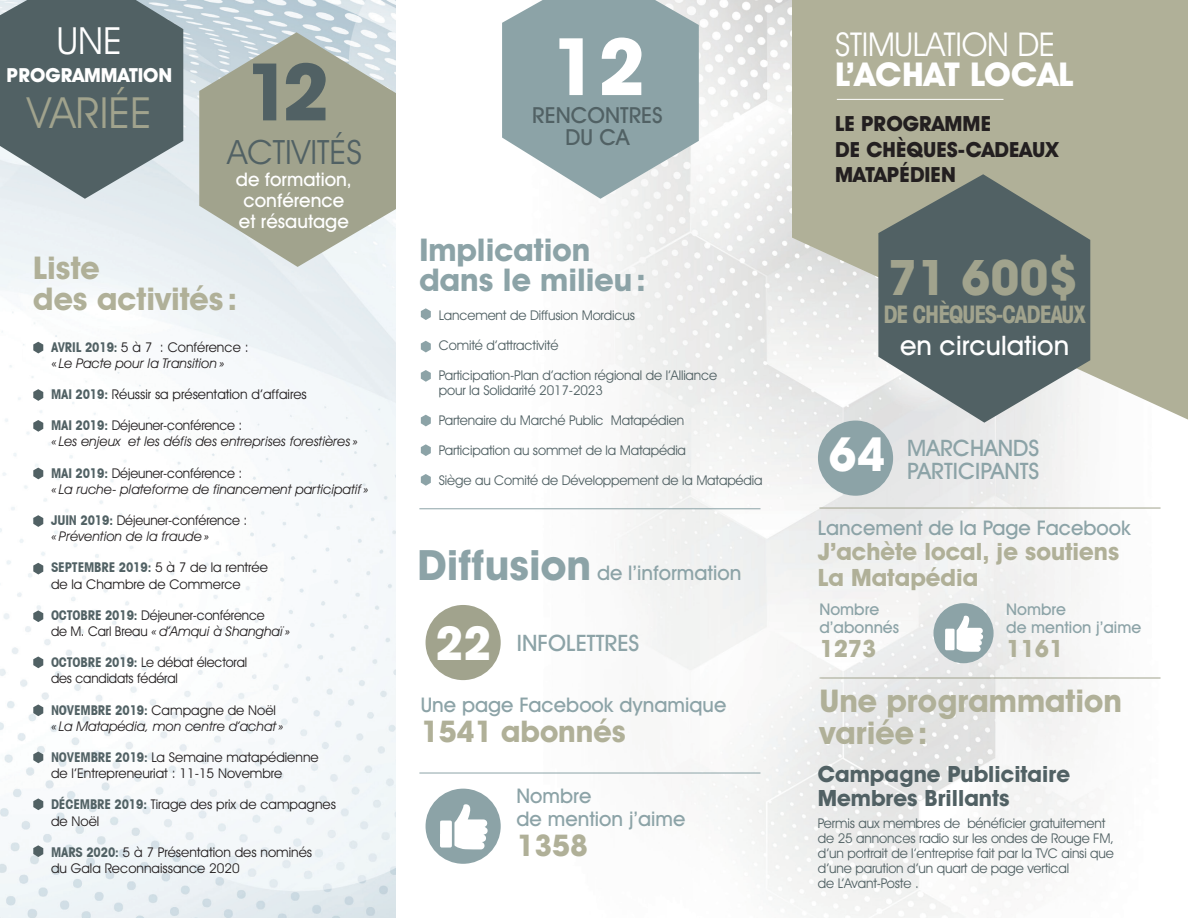
<style>
.page{position:relative;width:1188px;height:918px;background:#fff}
.page>*{position:absolute;margin:0;border:0;box-sizing:border-box;transform-origin:0 0}
.t1{font:700 79.95px "Avant Garde IT Cby BT";color:#516164}
.t2{font:700 79.8px "Avant Garde IT Cby BT";color:#fff}
.t3{font:700 49.2px "Avant Garde IT Cby BT";color:#a1a38d}
.t4{font:700 47.25px "Avant Garde IT Cby BT";color:#fff}
.t5{font:43.2px "Avant Garde IT Cby BT";color:#a1a38d}
.t6{font:37.65px "Avant Garde IT Cby BT";color:#fff}
.t7{font:33.6px "Avant Garde IT Cby BT";color:#516164}
.t8{font:33px/30px "Avant Garde IT Cby BT";letter-spacing:-.01em;color:#fff}
.t9{font:700 31.5px/31.5px "Avant Garde IT Cby BT";color:#b0b098}
.t10{font:700 31.5px/30px "Avant Garde IT Cby BT";color:#8ca3a7}
.t11{font:700 30px "Avant Garde IT Cby BT";color:#b0b098}
.t12{font:500 27px "Avant Garde IT Cby BT";color:#fff}
.t13{font:700 24px/25.5px "Avant Garde IT Cby BT";color:#b0b098}
.t14{font:700 condensed 24px "Avant Garde IT Cby BT";letter-spacing:-.04em;color:#a1a38d;scale:.95 1}
.t15{font:500 22.8px "Avant Garde IT Cby BT";color:#8ca3a7}
.t16{font:700 22.5px/24px "Avant Garde IT Cby BT";color:#516164}
.t17{font:500 22.2px/22.2px "Avant Garde IT Cby BT";color:#516164;text-align:center}
.t18{font:700 21px/25.5px "Avant Garde IT Cby BT";color:#231f20}
.t19{font:500 20.25px/22.5px "Avant Garde IT Cby BT";color:#8ca3a7}
.t20{font:700 19.5px "Avant Garde IT Cby BT";color:#fff}
.t21{font:500 18.9px/20.9px "Avant Garde IT Cby BT";color:#fff}
.t22{font:500 16.2px/18px "Avant Garde IT Cby BT";color:#8ca3a7}
.t23{font:13.5px/15px "Avant Garde IT Cby BT";letter-spacing:-.01em;color:#516164}
.t24{font:13.5px/16.2px "Avant Garde IT Cby BT";color:#231f20}
.t25{font:italic 13.5px/16.2px "Avant Garde IT Cby BT";color:#231f20}
.s1{font-family:"ITC Avant Garde Gothic";font-weight:700;font-style:normal;font-stretch:condensed;color:#516164}
.s2{font-style:normal}
.s3{font-family:"ITC Avant Garde Gothic";font-weight:700;font-stretch:condensed;color:#516164}
.s4{font-style:italic}
.s5{font-weight:700;font-size:42px}
.s6{font-weight:700}
</style>
<div class="page">
<img style="left:499px;top:0;width:662px;height:918px">
<img style="left:0;top:0;width:396px;height:918px">
<svg style="left:0;top:0;width:183px;height:199px;background:#68777a"></svg>
<svg style="left:792px;top:0;width:396px;height:420px;background:#b8b8a3"></svg>
<svg style="left:878px;top:174px;width:212px;height:249px;background:#717d7c"></svg>
<svg style="left:421px;top:308px;width:10px;height:12px"></svg>
<svg style="left:421px;top:341px;width:10px;height:11px"></svg>
<svg style="left:421px;top:370px;width:10px;height:12px"></svg>
<svg style="left:421px;top:415px;width:10px;height:11px"></svg>
<svg style="left:421px;top:444px;width:10px;height:12px"></svg>
<svg style="left:421px;top:474px;width:10px;height:12px"></svg>
<hr style="left:419px;top:508px;width:341px;height:1px;background:#8ca3a7">
<hr style="left:819px;top:678px;width:342px;height:1px;background:#a1a38d">
<hr style="left:819px;top:508px;width:342px;height:1px;background:#a1a38d">
<hr style="left:419px;top:773px;width:341px;height:1px;background:#8ca3a7">
<hr style="left:837px;top:99px;width:166px;height:1px;background:#fff">
<svg style="left:199px;top:32px;width:197px;height:235px;background:#b0b4a5"></svg>
<svg style="left:33px;top:342px;width:10px;height:11px"></svg>
<svg style="left:33px;top:389px;width:10px;height:12px"></svg>
<svg style="left:33px;top:420px;width:10px;height:12px"></svg>
<svg style="left:33px;top:468px;width:10px;height:11px"></svg>
<svg style="left:33px;top:515px;width:10px;height:12px"></svg>
<svg style="left:33px;top:563px;width:10px;height:12px"></svg>
<svg style="left:33px;top:610px;width:10px;height:12px"></svg>
<svg style="left:33px;top:656px;width:10px;height:12px"></svg>
<svg style="left:33px;top:704px;width:10px;height:12px"></svg>
<svg style="left:33px;top:752px;width:10px;height:11px"></svg>
<svg style="left:33px;top:798px;width:10px;height:12px"></svg>
<svg style="left:33px;top:845px;width:10px;height:12px"></svg>
<div style="left:426px;top:605px;width:75px;height:75px;background:#a1a38d;border-radius:50%"></div>
<svg style="left:502px;top:0;width:197px;height:199px;background:#9eb1b5"></svg>
<div style="left:426px;top:789px;width:75px;height:75px;background:#8ca3a7;border-radius:50%"></div>
<svg style="left:440px;top:804px;width:48px;height:45px"></svg>
<div style="left:933px;top:603px;width:61px;height:60px;background:#8ca3a7;border-radius:50%"></div>
<svg style="left:945px;top:615px;width:38px;height:37px"></svg>
<div style="left:818px;top:421px;width:75px;height:75px;background:#8ca3a7;border-radius:50%"></div>
<p class="t6" style="left:57px;top:18px;width:67px">UNE</p>
<p class="t20" style="left:7px;top:63px;width:167px">PROGRAMMATION</p>
<p class="t5" style="left:27px;top:86px;width:126px">VARIÉE</p>
<p class="t1" style="left:244px;top:43px;width:87px">12</p>
<p class="t7" style="left:227px;top:131px;width:136px">ACTIVITÉS</p>
<p class="t21" style="left:236px;top:169px;width:117px">de formation, conférence et résautage</p>
<p class="t9" style="left:33px;top:251px;width:206px">Liste<br>des activités :</p>
<p class="t25" style="left:51px;top:339px;width:199px"><span class="s1">AVRIL 2019:</span> <span class="s2">5 à 7 : Conférence : «</span> Le Pacte pour la Transition»</p>
<p class="t24" style="left:51px;top:386px;width:257px"><span class="s3">MAI 2019:</span> Réussir sa présentation d’affaires</p>
<p class="t25" style="left:51px;top:417px;width:309px"><span class="s1">MAI 2019:</span> <span class="s2">Déjeuner-conférence :<br></span>« Les enjeux et les défis des entreprises forestières »</p>
<p class="t25" style="left:51px;top:465px;width:320px"><span class="s1">MAI 2019:</span> <span class="s2">Déjeuner-conférence :<br></span>« La ruche- plateforme de financement participatif »</p>
<p class="t25" style="left:51px;top:512px;width:198px"><span class="s1">JUIN 2019:</span> <span class="s2">Déjeuner-conférence : </span>«Prévention de la fraude»</p>
<p class="t24" style="left:51px;top:559px;width:218px"><span class="s3">SEPTEMBRE 2019:</span> 5 à 7 de la rentrée de la Chambre de Commerce</p>
<p class="t24" style="left:51px;top:607px;width:241px"><span class="s3">OCTOBRE 2019:</span> Déjeuner-conférence<br>de M. Carl Breau <span class="s4">«d’Amqui à Shanghaï »</span></p>
<p class="t24" style="left:51px;top:654px;width:198px"><span class="s3">OCTOBRE 2019:</span> Le débat électoral des candidats fédéral</p>
<p class="t25" style="left:51px;top:702px;width:235px"><span class="s1">NOVEMBRE 2019:</span> <span class="s2">Campagne de Noël </span>« La Matapédia, mon centre d’achat »</p>
<p class="t24" style="left:51px;top:749px;width:269px"><span class="s3">NOVEMBRE 2019:</span> La Semaine matapédienne de l’Entrepreneuriat : 11-15 Novembre</p>
<p class="t24" style="left:51px;top:796px;width:287px"><span class="s3">DÉCEMBRE 2019:</span> Tirage des prix de campagnes de Noël</p>
<p class="t24" style="left:51px;top:844px;width:263px"><span class="s3">MARS 2020:</span> 5 à 7 Présentation des nominés du Gala Reconnaissance 2020</p>
<p class="t2" style="left:550px;top:18px;width:96px">12</p>
<p class="t17" style="left:532px;top:103px;width:132px">RENCONTRES<br>DU CA</p>
<p class="t10" style="left:419px;top:235px;width:228px">Implication dans le milieu:</p>
<p class="t23" style="left:439px;top:308px;width:198px">Lancement de Diffusion Mordicus</p>
<p class="t23" style="left:439px;top:338px;width:121px">Comité d’attractivité</p>
<p class="t23" style="left:439px;top:368px;width:280px">Participation-Plan d’action régional de l’Alliance pour la Solidarité 2017-2023</p>
<p class="t23" style="left:439px;top:413px;width:247px">Partenaire du Marché Public Matapédien</p>
<p class="t23" style="left:439px;top:443px;width:249px">Participation au sommet de la Matapédia</p>
<p class="t23" style="left:439px;top:473px;width:325px">Siège au Comité de Développement de la Matapédia</p>
<p class="t19" style="left:418px;top:561px;width:325px"><span class="s5">Diffusion</span> de l’information</p>
<p class="t4" style="left:435px;top:614px;width:58px">22</p>
<p class="t15" style="left:517px;top:629px;width:124px">INFOLETTRES</p>
<p class="t19" style="left:421px;top:693px;width:307px">Une page Facebook dynamique</p>
<p class="t11" style="left:421px;top:713px;width:207px">1541 abonnés</p>
<p class="t19" style="left:517px;top:784px;width:170px">Nombre<br>de mention j’aime</p>
<p class="t11" style="left:517px;top:827px;width:73px">1358</p>
<p class="t8" style="left:835px;top:29px;width:240px">STIMULATION DE<br><span class="s6">L’ACHAT LOCAL</span></p>
<p class="t18" style="left:835px;top:111px;width:225px">LE PROGRAMME<br>DE CHÈQUES-CADEAUX<br>MATAPÉDIEN</p>
<p class="t3" style="left:888px;top:248px;width:192px">71 600$</p>
<p class="t14" style="left:883px;top:300px;width:215px">DE CHÈQUES-CADEAUX</p>
<p class="t12" style="left:900px;top:329px;width:171px">en circulation</p>
<p class="t4" style="left:829px;top:426px;width:58px">64</p>
<p class="t15" style="left:907px;top:434px;width:134px">MARCHANDS</p>
<p class="t15" style="left:907px;top:457px;width:134px">PARTICIPANTS</p>
<p class="t19" style="left:818px;top:516px;width:314px">Lancement de la Page Facebook</p>
<p class="t13" style="left:818px;top:539px;width:303px">J’achète local, je soutiens<br>La Matapédia</p>
<p class="t22" style="left:819px;top:600px;width:81px">Nombre d’abonnés</p>
<p class="t13" style="left:819px;top:635px;width:59px">1273</p>
<p class="t22" style="left:1006px;top:600px;width:137px">Nombre<br>de mention j’aime</p>
<p class="t13" style="left:1006px;top:635px;width:59px">1161</p>
<p class="t9" style="left:819px;top:685px;width:304px">Une programmation variée:</p>
<p class="t16" style="left:818px;top:761px;width:254px">Campagne Publicitaire<br>Membres Brillants</p>
<p class="t23" style="left:818px;top:816px;width:298px">Permis aux membres de bénéficier gratuitement de 25 annonces radio sur les ondes de Rouge FM, d’un portrait de l’entreprise fait par la TVC ainsi que d’une parution d’un quart de page vertical<br>de L’Avant-Poste .</p>
</div>
